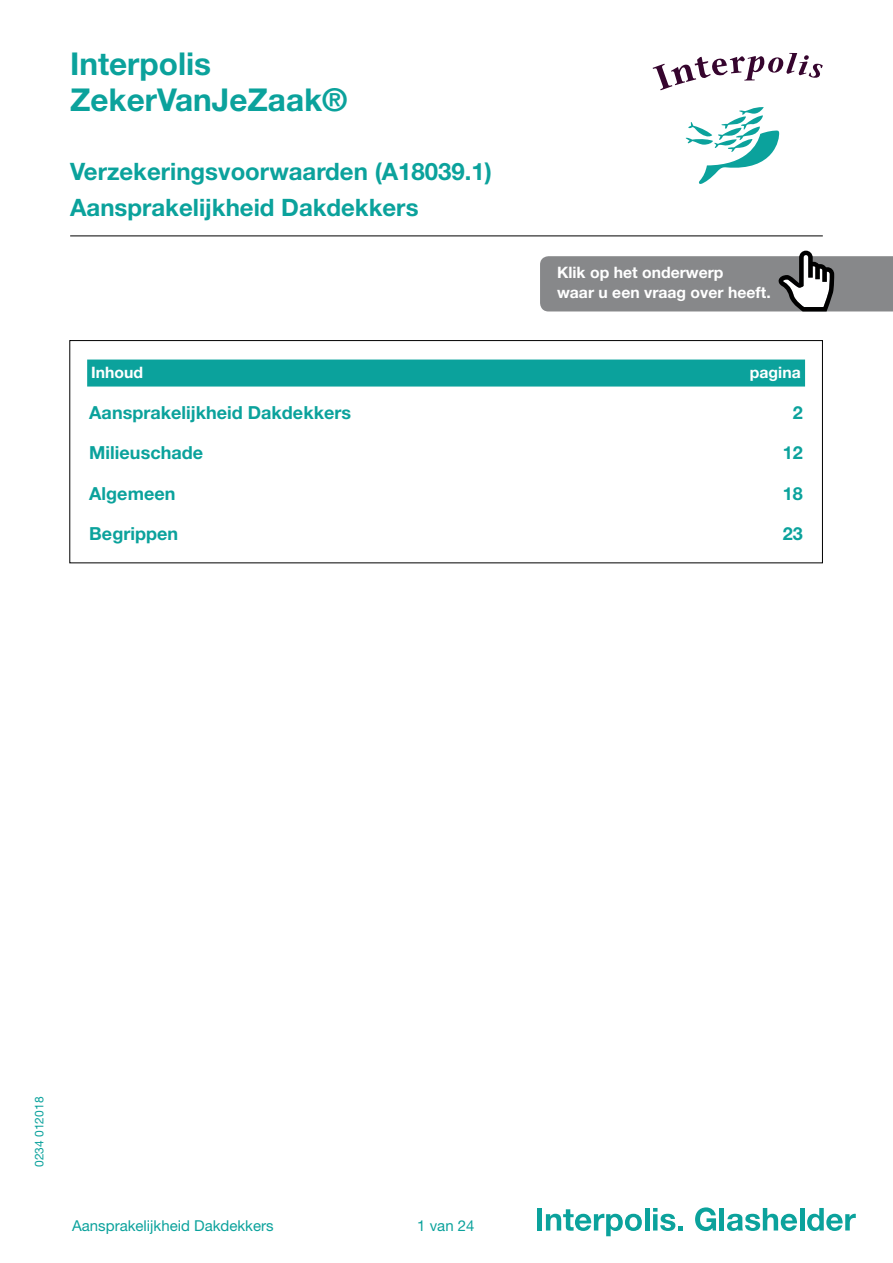
<style>
.page{position:relative;width:893px;height:1263px;background:#fff}
.page>*{position:absolute;margin:0;border:0;box-sizing:border-box;transform-origin:0 0}
.t1{font:700 31.5px/36px "Helvetica Neue LT Std";color:#0ba29c}
.t2{font:700 24px/36px "Helvetica Neue LT Std";color:#0ba29c}
.t3{font:700 18px "Helvetica Neue LT Std";color:#0ba29c}
.t4{font:700 15.75px/20.2px "Helvetica Neue LT Std";color:#fff}
.t5{font:15px "Helvetica Neue LT Std";color:#0ba29c}
.t6{font:12px "Helvetica Neue LT Std";color:#0ba29c}
</style>
<div class="page">
<hr style="left:70px;top:236px;width:753px;height:1px;background:#000">
<div style="left:537px;top:1208px;width:5px;height:22px;background:#0ba29c"></div>
<svg style="left:546px;top:1209px;width:96px;height:27px"></svg>
<hr style="left:645px;top:1208px;width:4px;height:22px;background:#0ba29c">
<svg style="left:653px;top:1208px;width:30px;height:23px"></svg>
<svg style="left:695px;top:1207px;width:21px;height:24px"></svg>
<hr style="left:720px;top:1208px;width:4px;height:22px;background:#0ba29c">
<svg style="left:727px;top:1208px;width:70px;height:23px"></svg>
<hr style="left:800px;top:1208px;width:4px;height:22px;background:#0ba29c">
<svg style="left:807px;top:1208px;width:49px;height:23px"></svg>
<svg style="left:540px;top:251px;width:353px;height:60px;background:#909193"></svg>
<div style="left:87px;top:360px;width:718px;height:27px;background:#0ba29c"></div>
<div style="left:69px;top:340px;width:754px;height:223px;border:1px solid #000"></div>
<svg style="left:653px;top:53px;width:170px;height:37px"></svg>
<svg style="left:685px;top:107px;width:95px;height:77px"></svg>
<h1 class="t1" style="left:70px;top:46px;width:279px">Interpolis<br>ZekerVanJeZaak®</h1>
<h2 class="t2" style="left:70px;top:153px;width:423px">Verzekeringsvoorwaarden (A18039.1)<br>Aansprakelijkheid Dakdekkers</h2>
<p class="t4" style="left:557px;top:262px;width:215px">Klik op het onderwerp<br>waar u een vraag over heeft.</p>
<p class="t4" style="left:91px;top:362px;width:53px">Inhoud</p>
<p class="t4" style="left:750px;top:362px;width:52px">pagina</p>
<p class="t3" style="left:89px;top:401px;width:263px">Aansprakelijkheid Dakdekkers</p>
<p class="t3" style="left:793px;top:401px;width:12px">2</p>
<p class="t3" style="left:89px;top:441px;width:115px">Milieuschade</p>
<p class="t3" style="left:783px;top:441px;width:22px">12</p>
<p class="t3" style="left:89px;top:482px;width:88px">Algemeen</p>
<p class="t3" style="left:783px;top:482px;width:22px">18</p>
<p class="t3" style="left:89px;top:522px;width:90px">Begrippen</p>
<p class="t3" style="left:783px;top:522px;width:22px">23</p>
<p class="t6" style="left:32px;top:1167px;width:72px;rotate:-90deg">0234 012018</p>
<p class="t5" style="left:72px;top:1216px;width:203px">Aansprakelijkheid Dakdekkers</p>
<p class="t5" style="left:417px;top:1217px;width:59px">1 van 24</p>
</div>
